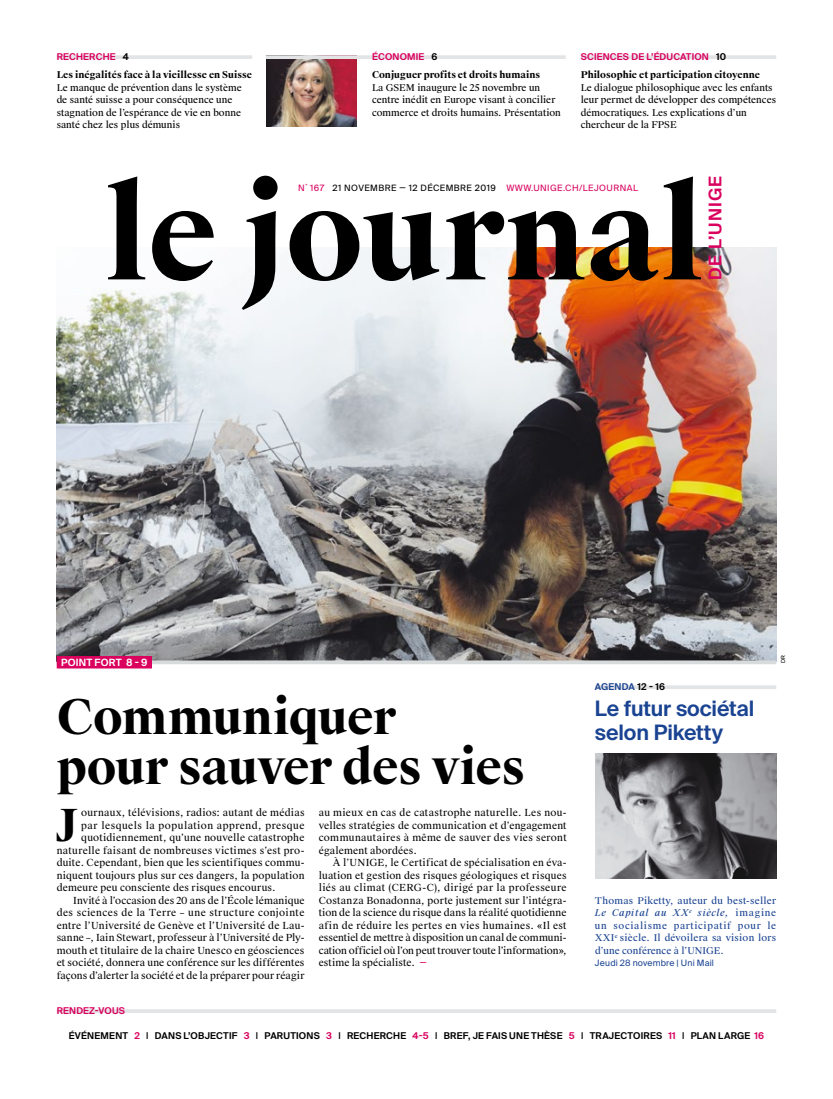
<style>
.page{position:relative;width:833px;height:1099px;background:#fff}
.page>*{position:absolute;margin:0;border:0;box-sizing:border-box;transform-origin:0 0}
.t1{font:700 125px "Suisse Works";color:#000}
.t2{font:700 47.5px/50px "Suisse Works";letter-spacing:-.02em;color:#000}
.t3{font:700 44.25px "Suisse Works";color:#000}
.t4{font:600 21.25px/23.8px "Suisse Intl";letter-spacing:-.005em;color:#1a4392}
.t5{font:600 17.5px "Suisse Intl";letter-spacing:.06em;color:#da005e}
.t6{font:600 10px "Suisse Intl";letter-spacing:.02em;color:#fff}
.t7{font:9.75px/12.5px "Suisse Works";letter-spacing:.015em;color:#000;text-align:justify}
.t8{font:9.75px "Suisse Works";letter-spacing:.04em;color:#000}
.t9{font:9.75px "Suisse Works";letter-spacing:.045em;color:#000}
.t10{font:9.38px/12.5px "Suisse Works";color:#000}
.t11{font:9.38px/12.5px "Suisse Works";letter-spacing:.01em;color:#1a4392;text-align:justify}
.t12{font:700 9.38px "Suisse Works";color:#000}
.t13{font:600 9.38px "Suisse Intl";letter-spacing:.025em;color:#000}
.t14{font:600 9.38px "Suisse Intl";letter-spacing:.02em;color:#da005e}
.t15{font:600 9.38px "Suisse Intl";letter-spacing:.02em;color:#1a4392}
.t16{font:8.75px "Suisse Intl";letter-spacing:.05em;color:#da005e}
.t17{font:8.75px "Suisse Intl";letter-spacing:.015em;color:#1a4392}
.t18{font:5.62px "Suisse Intl";color:#000}
.s1{color:#000}
.s2{font-family:"Suisse Intl";font-size:9.38px;color:#da005e}
.s3{font-style:italic}
.s4{color:#da005e}
</style>
<div class="page">
<img style="left:266px;top:59px;width:91px;height:67px">
<img style="left:57px;top:247px;width:719px;height:413px">
<hr style="left:57px;top:1009px;width:719px;height:3px;background:#e3e4e6">
<hr style="left:57px;top:55px;width:195px;height:4px;background:#e3e4e6">
<hr style="left:581px;top:55px;width:195px;height:4px;background:#e3e4e6">
<hr style="left:266px;top:55px;width:300px;height:4px;background:#e3e4e6">
<svg style="left:152px;top:660px;width:624px;height:4px;background:#c8cacb"></svg>
<div style="left:57px;top:656px;width:95px;height:12px;background:#da005e"></div>
<hr style="left:595px;top:685px;width:181px;height:4px;background:#e3e4e6">
<img style="left:595px;top:753px;width:181px;height:125px">
<p class="t14" style="left:57px;top:52px;width:73px">RECHERCHE <span class="s1">4</span></p>
<p class="t12" style="left:57px;top:69px;width:197px">Les inégalités face à la vieillesse en Suisse</p>
<p class="t10" style="left:57px;top:81px;width:187px">Le manque de prévention dans le système de santé suisse a pour conséquence une stagnation de l’espérance de vie en bonne santé chez les plus démunis</p>
<p class="t14" style="left:372px;top:52px;width:67px">ÉCONOMIE <span class="s1">6</span></p>
<p class="t12" style="left:372px;top:69px;width:170px">Conjuguer profits et droits humains</p>
<p class="t10" style="left:372px;top:81px;width:190px">La GSEM inaugure le 25 novembre un centre inédit en Europe visant à concilier commerce et droits humains. Présentation</p>
<p class="t14" style="left:581px;top:52px;width:147px">SCIENCES DE L’ÉDUCATION <span class="s1">10</span></p>
<p class="t12" style="left:581px;top:69px;width:181px">Philosophie et participation citoyenne</p>
<p class="t10" style="left:581px;top:81px;width:197px">Le dialogue philosophique avec les enfants leur permet de développer des compétences démocratiques. Les explications d’un chercheur de la FPSE</p>
<h1 class="t1" style="left:104px;top:157px;width:602px">le journal</h1>
<h3 class="t5" style="left:705px;top:280px;width:105px;rotate:-90deg">DE L’UNIGE</h3>
<p class="t16" style="left:298px;top:182px;width:341px">N˚ 167 <span class="s1">21 NOVEMBRE — 12 DÉCEMBRE 2019</span> WWW.UNIGE.CH/LEJOURNAL</p>
<p class="t6" style="left:61px;top:656px;width:88px">POINT FORT 8 - 9</p>
<h2 class="t2" style="left:57px;top:693px;width:470px">Communiquer<br>pour sauver des vies</h2>
<p class="t15" style="left:595px;top:681px;width:72px">AGENDA <span class="s1">12 - 16</span></p>
<h3 class="t4" style="left:595px;top:697px;width:161px">Le futur sociétal selon Piketty</h3>
<p class="t18" style="left:780px;top:663px;width:10px;rotate:-90deg">DR</p>
<h3 class="t3" style="left:56px;top:798px;width:23px">J</h3>
<p class="t7" style="left:81px;top:806px;width:225px">ournaux, télévisions, radios: autant de médias</p>
<p class="t9" style="left:81px;top:819px;width:225px">par lesquels la population apprend, presque</p>
<p class="t7" style="left:81px;top:831px;width:225px">quotidiennement, qu’une nouvelle catastrophe</p>
<p class="t7" style="left:57px;top:844px;width:249px">naturelle faisant de nombreuses victimes s’est pro-</p>
<p class="t7" style="left:57px;top:856px;width:249px">duite. Cependant, bien que les scientifiques commu-</p>
<p class="t7" style="left:57px;top:869px;width:249px">niquent toujours plus sur ces dangers, la population</p>
<p class="t7" style="left:57px;top:881px;width:220px">demeure peu consciente des risques encourus.</p>
<p class="t7" style="left:73px;top:894px;width:233px">Invité à l’occasion des 20 ans de l’École lémanique</p>
<p class="t8" style="left:57px;top:906px;width:249px">des sciences de la Terre – une structure conjointe</p>
<p class="t7" style="left:57px;top:919px;width:249px">entre l’Université de Genève et l’Université de Lau-</p>
<p class="t7" style="left:57px;top:931px;width:249px">sanne –, Iain Stewart, professeur à l’Université de Ply-</p>
<p class="t7" style="left:57px;top:944px;width:249px">mouth et titulaire de la chaire Unesco en géosciences</p>
<p class="t7" style="left:57px;top:956px;width:249px">et société, donnera une conférence sur les différentes</p>
<p class="t7" style="left:57px;top:969px;width:249px">façons d’alerter la société et de la préparer pour réagir</p>
<p class="t7" style="left:319px;top:806px;width:249px">au mieux en cas de catastrophe naturelle. Les nou&shy;velles stratégies de communication et d’engagement communautaires à même de sauver des vies seront également abordées.</p>
<p class="t7" style="left:319px;top:856px;width:249px;text-indent:14px">À l’UNIGE, le Certificat de spécialisation en éva&shy;luation et gestion des risques géologiques et risques liés au climat (CERG-C), dirigé par la professeure Costanza Bonadonna, porte justement sur l’intégra&shy;tion de la science du risque dans la réalité quotidienne afin de réduire les pertes en vies humaines. «Il est essentiel de mettre à disposition un canal de communi&shy;cation officiel où l’on peut trouver toute l’information», estime la spécialiste. <span class="s2">—</span></p>
<p class="t11" style="left:595px;top:894px;width:183px">Thomas Piketty, auteur du best-seller <span class="s3">Le Capital au XX</span><sup>e</sup> <span class="s3">siècle,</span> imagine un socialisme participatif pour le XXI<sup>e</sup> siècle. Il dévoilera sa vision lors d’une conférence à l’UNIGE.</p>
<p class="t17" style="left:595px;top:957px;width:120px">Jeudi 28 novembre | Uni Mail</p>
<p class="t14" style="left:57px;top:1005px;width:70px">RENDEZ-VOUS</p>
<p class="t13" style="left:69px;top:1030px;width:697px">ÉVÉNEMENT <span class="s4">2</span> | DANS L’OBJECTIF <span class="s4">3</span> | PARUTIONS <span class="s4">3</span> | RECHERCHE <span class="s4">4-5</span> | BREF, JE FAIS UNE THÈSE <span class="s4">5</span> | TRAJECTOIRES <span class="s4">11</span> | PLAN LARGE <span class="s4">16</span></p>
</div>
